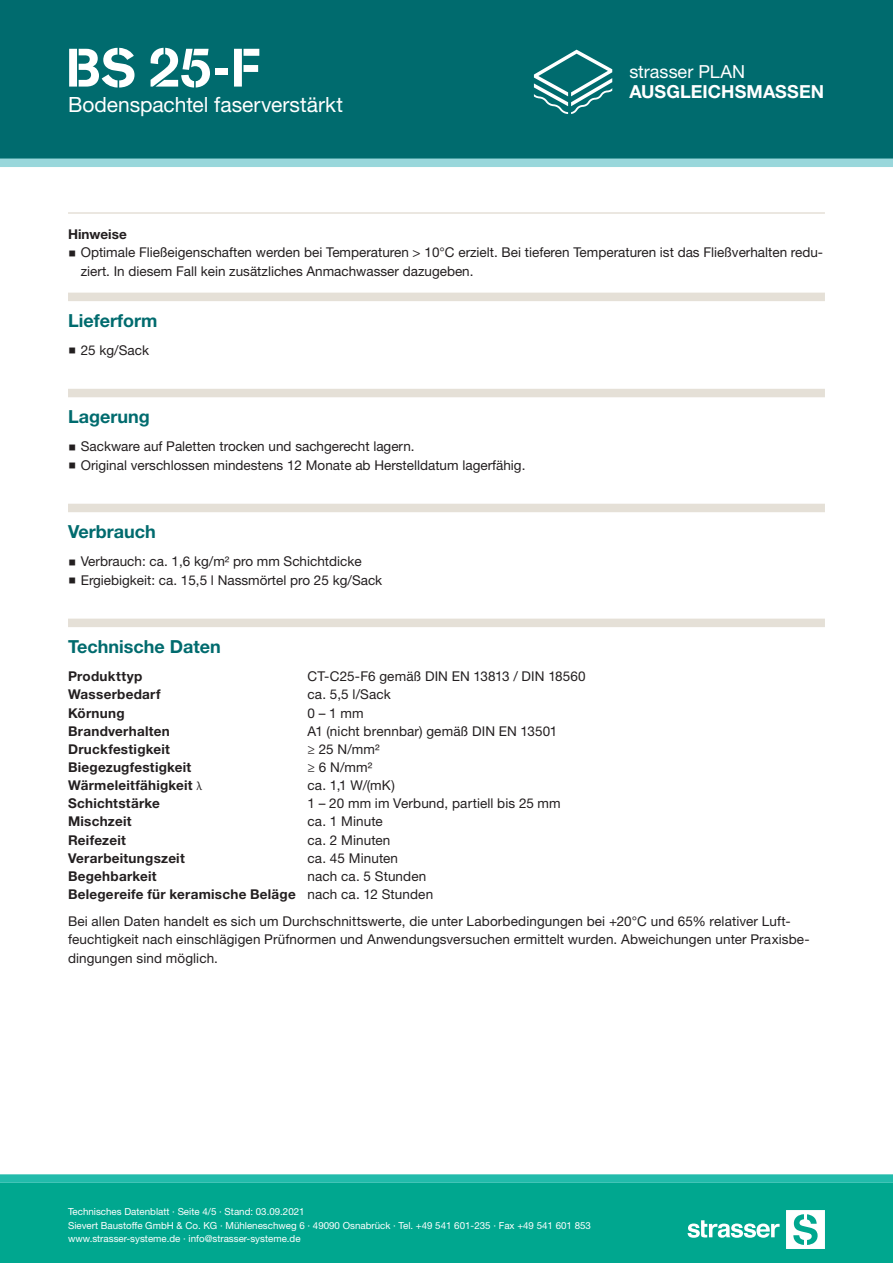
<style>
.page{position:relative;width:893px;height:1263px;background:#fff}
.page>*{position:absolute;margin:0;border:0;box-sizing:border-box;transform-origin:0 0}
.CB_AF_STR_Produkt_ku{font:700 54px "Standard CT Stencil";color:#fff}
.CB_AF_STR_Produkt_la{font:21px "Helvetica Neue LT Std";color:#fff}
.CB_AF_STR_Ueberschri{font:700 18px "Helvetica Neue LT Std";color:#006b6e}
.CB_AF_STR_Produktgru{font:700 18px "Helvetica Neue LT Std";letter-spacing:.005em;color:#fff}
.CB_AF_STR_Produktgru-2{font:18px "Helvetica Neue LT Std";color:#fff}
.CB_AF_STR_Fliesstext{font:13.5px/18.8px "Helvetica Neue LT Std";color:#231f20}
.CB_AF_STR_Fliesstext-2{font:700 13.5px "Helvetica Neue LT Std";letter-spacing:.02em;color:#231f20}
.CB_AF_STR_Unterueber{font:700 13.5px "Helvetica Neue LT Std";color:#231f20}
.t1{font:9.75px/13.5px "Helvetica Neue LT Std";color:#fff}
.s1{font-family:"Minion Pro";font-weight:400;font-size:12px}
</style>
<div class="page">
<div style="left:0;top:1183px;width:893px;height:80px;background:#00a78f"></div>
<div style="left:0;top:0;width:893px;height:159px;background:#006b6e"></div>
<svg style="left:786px;top:1210px;width:39px;height:39px"></svg>
<svg style="left:688px;top:1220px;width:92px;height:18px"></svg>
<div style="left:0;top:1174px;width:893px;height:9px;background:#22bbab"></div>
<div style="left:0;top:159px;width:893px;height:8px;background:#99d7db"></div>
<svg style="left:534px;top:50px;width:78px;height:64px"></svg>
<hr style="left:68px;top:212px;width:757px;height:2px;background:#e5e0d7">
<div style="left:68px;top:293px;width:757px;height:8px;background:#e5e0d7"></div>
<div style="left:68px;top:389px;width:757px;height:8px;background:#e5e0d7"></div>
<div style="left:68px;top:504px;width:757px;height:8px;background:#e5e0d7"></div>
<div style="left:68px;top:619px;width:757px;height:8px;background:#e5e0d7"></div>
<p class="CB_AF_STR_Produkt_ku" style="left:66px;top:34px;width:197px">BS 25-F</p>
<p class="CB_AF_STR_Produkt_la" style="left:68px;top:92px;width:276px">Bodenspachtel faserverstärkt</p>
<p class="CB_AF_STR_Produktgru-2" style="left:629px;top:61px;width:117px">strasser PLAN</p>
<p class="CB_AF_STR_Produktgru" style="left:629px;top:81px;width:196px">AUSGLEICHSMASSEN</p>
<p class="CB_AF_STR_Unterueber" style="left:68px;top:226px;width:60px">Hinweise</p>
<p class="CB_AF_STR_Fliesstext" style="left:81px;top:243px;width:744px">Optimale Fließeigenschaften werden bei Temperaturen &gt; 10°C erzielt. Bei tieferen Temperaturen ist das Fließverhalten redu&shy;ziert. In diesem Fall kein zusätzliches Anmachwasser dazugeben.</p>
<p class="CB_AF_STR_Ueberschri" style="left:68px;top:309px;width:91px">Lieferform</p>
<p class="CB_AF_STR_Fliesstext" style="left:81px;top:341px;width:70px">25 kg/Sack</p>
<p class="CB_AF_STR_Ueberschri" style="left:68px;top:405px;width:83px">Lagerung</p>
<p class="CB_AF_STR_Fliesstext" style="left:81px;top:437px;width:335px">Sackware auf Paletten trocken und sachgerecht lagern.</p>
<p class="CB_AF_STR_Fliesstext" style="left:81px;top:456px;width:446px">Original verschlossen mindestens 12 Monate ab Herstelldatum lagerfähig.</p>
<p class="CB_AF_STR_Ueberschri" style="left:68px;top:520px;width:89px">Verbrauch</p>
<p class="CB_AF_STR_Fliesstext" style="left:81px;top:552px;width:282px">Verbrauch: ca. 1,6 kg/m² pro mm Schichtdicke</p>
<p class="CB_AF_STR_Fliesstext" style="left:81px;top:571px;width:303px">Ergiebigkeit: ca. 15,5 l Nassmörtel pro 25 kg/Sack</p>
<p class="CB_AF_STR_Ueberschri" style="left:68px;top:635px;width:154px">Technische Daten</p>
<p class="CB_AF_STR_Fliesstext-2" style="left:68px;top:668px;width:76px">Produkttyp</p>
<p class="CB_AF_STR_Fliesstext" style="left:308px;top:667px;width:280px">CT-C25-F6 gemäß DIN EN 13813 / DIN 18560</p>
<p class="CB_AF_STR_Fliesstext-2" style="left:68px;top:686px;width:94px">Wasserbedarf</p>
<p class="CB_AF_STR_Fliesstext" style="left:308px;top:685px;width:85px">ca. 5,5 l/Sack</p>
<p class="CB_AF_STR_Fliesstext-2" style="left:68px;top:704px;width:58px">Körnung</p>
<p class="CB_AF_STR_Fliesstext" style="left:308px;top:703px;width:58px">0 – 1 mm</p>
<p class="CB_AF_STR_Fliesstext-2" style="left:68px;top:723px;width:103px">Brandverhalten</p>
<p class="CB_AF_STR_Fliesstext" style="left:308px;top:721px;width:251px">A1 (nicht brennbar) gemäß DIN EN 13501</p>
<p class="CB_AF_STR_Fliesstext-2" style="left:68px;top:741px;width:103px">Druckfestigkeit</p>
<p class="CB_AF_STR_Fliesstext" style="left:308px;top:739px;width:74px">≥ 25 N/mm²</p>
<p class="CB_AF_STR_Fliesstext-2" style="left:68px;top:759px;width:125px">Biegezugfestigkeit</p>
<p class="CB_AF_STR_Fliesstext" style="left:308px;top:758px;width:66px">≥ 6 N/mm²</p>
<p class="CB_AF_STR_Fliesstext-2" style="left:68px;top:777px;width:136px">Wärmeleitfähigkeit <span class="s1">λ</span></p>
<p class="CB_AF_STR_Fliesstext" style="left:308px;top:776px;width:89px">ca. 1,1 W/(mK)</p>
<p class="CB_AF_STR_Fliesstext-2" style="left:68px;top:795px;width:93px">Schichtstärke</p>
<p class="CB_AF_STR_Fliesstext" style="left:308px;top:794px;width:255px">1 – 20 mm im Verbund, partiell bis 25 mm</p>
<p class="CB_AF_STR_Fliesstext-2" style="left:68px;top:813px;width:65px">Mischzeit</p>
<p class="CB_AF_STR_Fliesstext" style="left:308px;top:812px;width:77px">ca. 1 Minute</p>
<p class="CB_AF_STR_Fliesstext-2" style="left:68px;top:831px;width:59px">Reifezeit</p>
<p class="CB_AF_STR_Fliesstext" style="left:308px;top:830px;width:84px">ca. 2 Minuten</p>
<p class="CB_AF_STR_Fliesstext-2" style="left:68px;top:850px;width:118px">Verarbeitungszeit</p>
<p class="CB_AF_STR_Fliesstext" style="left:308px;top:848px;width:92px">ca. 45 Minuten</p>
<p class="CB_AF_STR_Fliesstext-2" style="left:68px;top:868px;width:90px">Begehbarkeit</p>
<p class="CB_AF_STR_Fliesstext" style="left:308px;top:866px;width:120px">nach ca. 5 Stunden</p>
<p class="CB_AF_STR_Fliesstext-2" style="left:68px;top:886px;width:229px">Belegereife für keramische Beläge</p>
<p class="CB_AF_STR_Fliesstext" style="left:308px;top:885px;width:127px">nach ca. 12 Stunden</p>
<p class="CB_AF_STR_Fliesstext" style="left:68px;top:911px;width:743px">Bei allen Daten handelt es sich um Durchschnittswerte, die unter Laborbedingungen bei +20°C und 65% relativer Luft&shy;feuchtigkeit nach einschlägigen Prüfnormen und Anwendungsversuchen ermittelt wurden. Abweichungen unter Praxisbe&shy;dingungen sind möglich.</p>
<p class="t1" style="left:68px;top:1205px;width:524px">Technisches Datenblatt · Seite 4/5 · Stand: 03.09.2021<br>Sievert Baustoffe GmbH &amp; Co. KG · Mühleneschweg 6 · 49090 Osnabrück · Tel. +49 541 601-235 · Fax +49 541 601 853 www.strasser-systeme.de · info@strasser-systeme.de</p>
</div>
